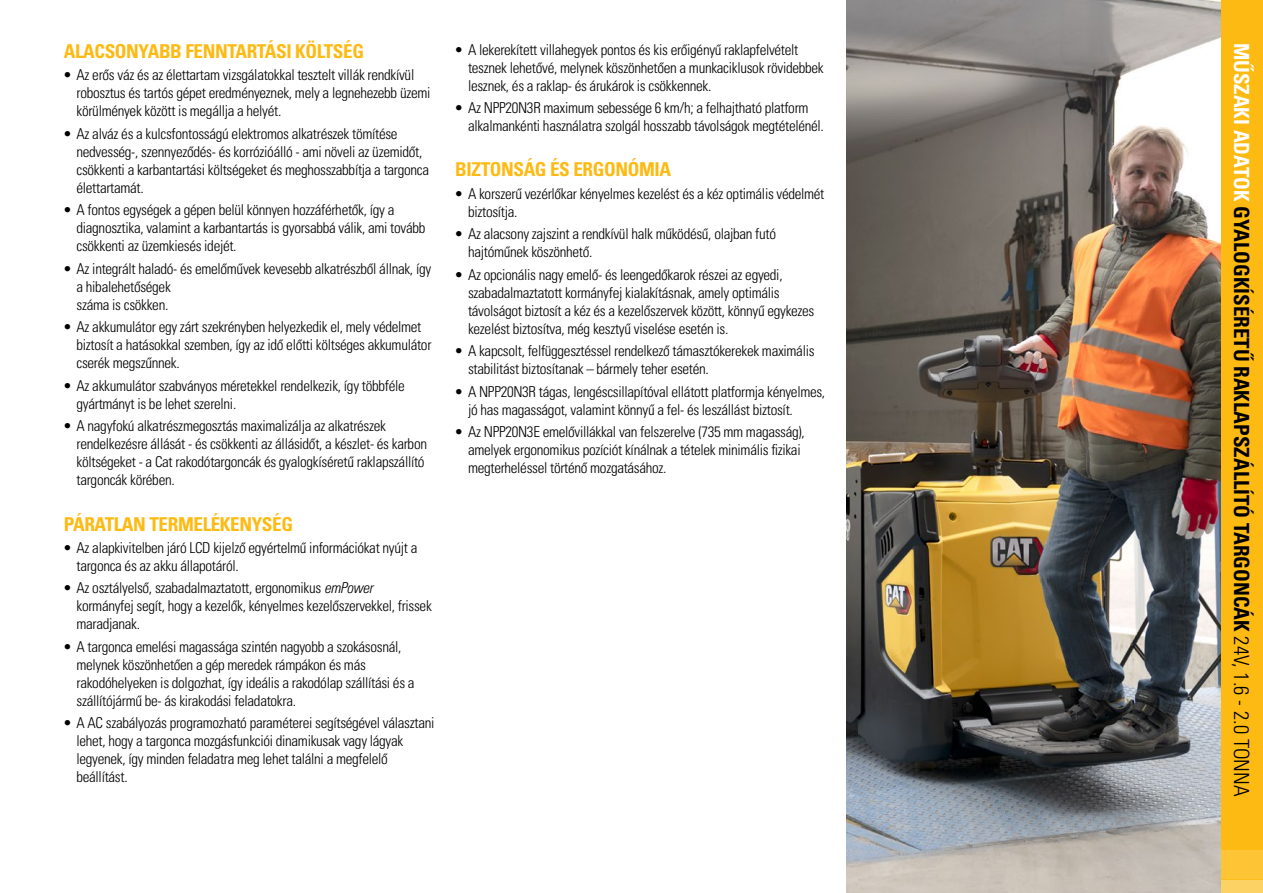
<style>
.page{position:relative;width:1263px;height:893px;background:#fff}
.page>*{position:absolute;margin:0;border:0;box-sizing:border-box;transform-origin:0 0}
.t1{font:20.85px "Univers LTCYR 67 Bold Cond";color:#000}
.t2{font:19.05px "Univers LTCYR 67 Bold Cond";letter-spacing:-.02em;color:#fdba12}
.t3{font:15px/18px "Univers LTCYR 47 Light Cond";letter-spacing:-.02em;color:#000}
.s1{font-family:"Univers LTCYR 47 Light Cond Obl"}
.s2{color:#fff}
.s3{font-family:"Univers LTCYR 47 Light Cond"}
</style>
<div class="page">
<div style="left:1220px;top:0;width:43px;height:849px;background:#fdba12"></div>
<div style="left:1220px;top:849px;width:43px;height:30px;background:#fdc436"></div>
<div style="left:1220px;top:879px;width:43px;height:14px;background:#fdd265"></div>
<img style="left:847px;top:0;width:373px;height:893px">
<p class="t2" style="left:64px;top:39px;width:302px">ALACSONYABB FENNTARTÁSI KÖLTSÉG</p>
<p class="t3" style="left:77px;top:65px;width:355px;text-indent:-13px">• Az erős váz és az élettartam vizsgálatokkal tesztelt villák rendkívül robosztus és tartós gépet eredményeznek, mely a legnehezebb üzemi körülmények között is megállja a helyét.</p>
<p class="t3" style="left:77px;top:123px;width:354px;text-indent:-13px">• Az alváz és a kulcsfontosságú elektromos alkatrészek tömítése nedvesség-, szennyeződés- és korrózióálló - ami növeli az üzemidőt, csökkenti a karbantartási költségeket és meghosszabbítja a targonca élettartamát.</p>
<p class="t3" style="left:77px;top:200px;width:350px;text-indent:-13px">• A fontos egységek a gépen belül könnyen hozzáférhetők, így a diagnosztika, valamint a karbantartás is gyorsabbá válik, ami tovább csökkenti az üzemkiesés idejét.</p>
<p class="t3" style="left:77px;top:258px;width:356px;text-indent:-13px">• Az integrált haladó- és emelőművek kevesebb alkatrészből állnak, így a hibalehetőségek<br>száma is csökken.</p>
<p class="t3" style="left:77px;top:317px;width:356px;text-indent:-13px">• Az akkumulátor egy zárt szekrényben helyezkedik el, mely védelmet biztosít a hatásokkal szemben, így az idő előtti költséges akkumulátor cserék megszűnnek.</p>
<p class="t3" style="left:77px;top:375px;width:330px;text-indent:-13px">• Az akkumulátor szabványos méretekkel rendelkezik, így többféle gyártmányt is be lehet szerelni.</p>
<p class="t3" style="left:77px;top:416px;width:352px;text-indent:-13px">• A nagyfokú alkatrészmegosztás maximalizálja az alkatrészek rendelkezésre állását - és csökkenti az állásidőt, a készlet- és karbon költségeket - a Cat rakodótargoncák és gyalogkíséretű raklapszállító targoncák körében.</p>
<p class="t2" style="left:64px;top:512px;width:231px">PÁRATLAN TERMELÉKENYSÉG</p>
<p class="t3" style="left:77px;top:538px;width:342px;text-indent:-13px">• Az alapkivitelben járó LCD kijelző egyértelmű információkat nyújt a targonca és az akku állapotáról.</p>
<p class="t3" style="left:77px;top:578px;width:357px;text-indent:-13px">• Az osztályelső, szabadalmaztatott, ergonomikus <span class="s1">emPower </span>kormányfej segít, hogy a kezelők, kényelmes kezelőszervekkel, frissek maradjanak.</p>
<p class="t3" style="left:77px;top:637px;width:339px;text-indent:-13px">• A targonca emelési magassága szintén nagyobb a szokásosnál, melynek köszönhetően a gép meredek rámpákon és más rakodóhelyeken is dolgozhat, így ideális a rakodólap szállítási és a szállítójármű be- ás kirakodási feladatokra.</p>
<p class="t3" style="left:77px;top:713px;width:359px;text-indent:-13px">• A AC szabályozás programozható paraméterei segítségével választani lehet, hogy a targonca mozgásfunkciói dinamikusak vagy lágyak legyenek, így minden feladatra meg lehet találni a megfelelő beállítást.</p>
<p class="t3" style="left:468px;top:39px;width:357px;text-indent:-13px">• A lekerekített villahegyek pontos és kis erőigényű raklapfelvételt tesznek lehetővé, melynek köszönhetően a munkaciklusok rövidebbek lesznek, és a raklap- és árukárok is csökkennek.</p>
<p class="t3" style="left:468px;top:98px;width:357px;text-indent:-13px">• Az NPP20N3R maximum sebessége 6 km/h; a felhajtható platform alkalmankénti használatra szolgál hosszabb távolságok megtételénél.</p>
<p class="t2" style="left:455px;top:158px;width:217px">BIZTONSÁG ÉS ERGONÓMIA</p>
<p class="t3" style="left:468px;top:184px;width:358px;text-indent:-13px">• A korszerű vezérlőkar kényelmes kezelést és a kéz optimális védelmét biztosítja.</p>
<p class="t3" style="left:468px;top:224px;width:309px;text-indent:-13px">• Az alacsony zajszint a rendkívül halk működésű, olajban futó hajtóműnek köszönhető.</p>
<p class="t3" style="left:468px;top:265px;width:348px;text-indent:-13px">• Az opcionális nagy emelő- és leengedőkarok részei az egyedi, szabadalmaztatott kormányfej kialakításnak, amely optimális távolságot biztosít a kéz és a kezelőszervek között, könnyű egykezes kezelést biztosítva, még kesztyű viselése esetén is.</p>
<p class="t3" style="left:468px;top:341px;width:348px;text-indent:-13px">• A kapcsolt, felfüggesztéssel rendelkező támasztókerekek maximális stabilitást biztosítanak – bármely teher esetén.</p>
<p class="t3" style="left:468px;top:382px;width:359px;text-indent:-13px">• A NPP20N3R tágas, lengéscsillapítóval ellátott platformja kényelmes, jó has magasságot, valamint könnyű a fel- és leszállást biztosít.</p>
<p class="t3" style="left:468px;top:422px;width:338px;text-indent:-13px">• Az NPP20N3E emelővillákkal van felszerelve (735 mm magasság), amelyek ergonomikus pozíciót kínálnak a tételek minimális fizikai megterheléssel történő mozgatásához.</p>
<h1 class="t1" style="left:1254px;top:43px;width:755px;rotate:90deg"><span class="s2">MŰSZAKI ADATOK</span> GYALOGKÍSÉRETŰ RAKLAPSZÁLLÍTÓ TARGONCÁK <span class="s3">24V, 1.6 - 2.0 TONNA</span></h1>
</div>
